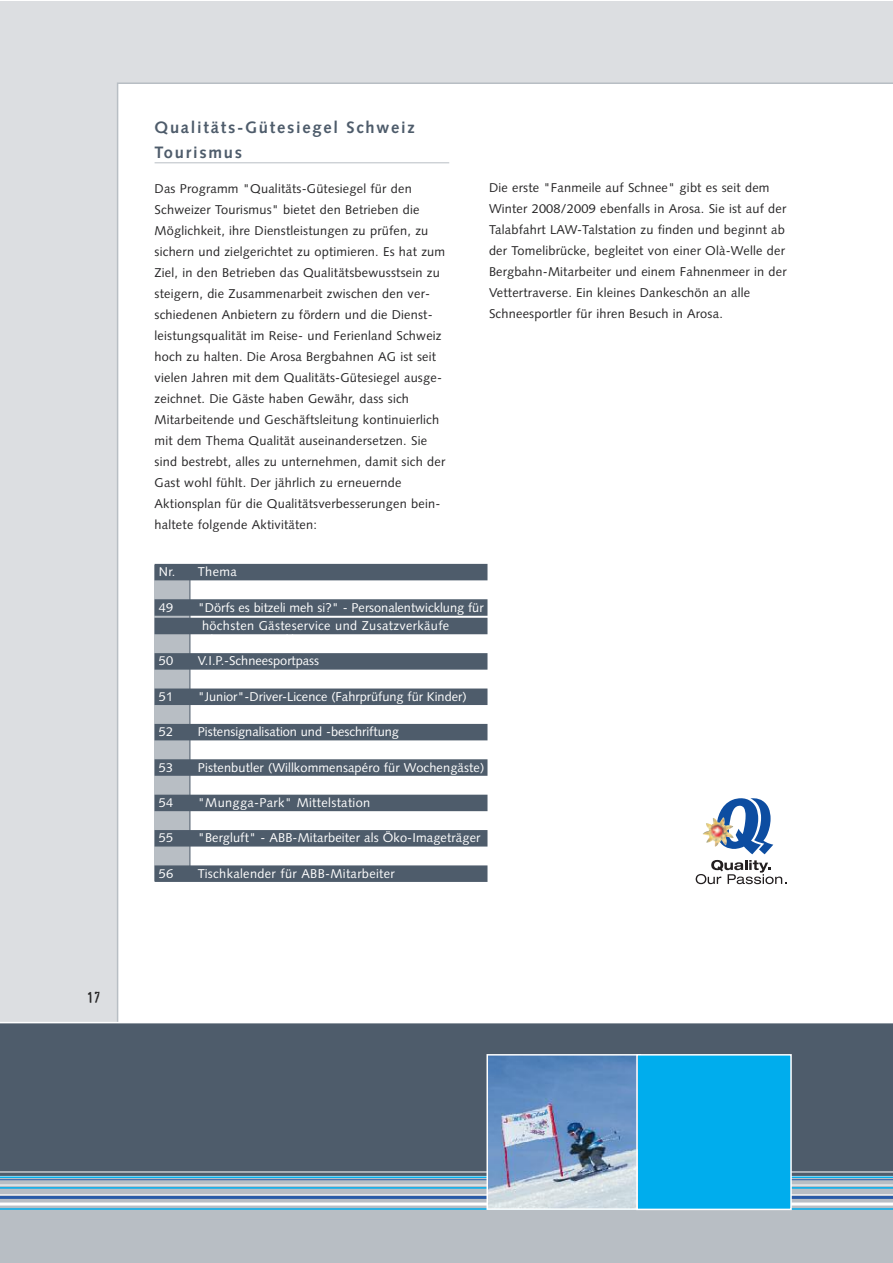
<style>
.page{position:relative;width:893px;height:1263px;background:#fff}
.page>*{position:absolute;margin:0;border:0;box-sizing:border-box;transform-origin:0 0}
.t1{font:700 16.5px/25.5px "Syntax";letter-spacing:.105em;color:#4e5c6b}
.t2{font:15px "Capone";color:#272627}
.t3{font:12.75px/21px "Syntax";letter-spacing:.015em;color:#272627}
.t4{font:12.75px/18.5px "Syntax";letter-spacing:.01em;color:#fff}
.t5{font:12.75px "Syntax";letter-spacing:.03em;color:#fff}
</style>
<div class="page">
<div style="left:0;top:1px;width:892px;height:1112px;background:#dcdee1"></div>
<div style="left:117px;top:82px;width:775px;height:940px;background:#fff"></div>
<div style="left:0;top:1042px;width:892px;height:221px;background:#b8bec4"></div>
<div style="left:0;top:1022px;width:892px;height:154px;background:#4e5c6b"></div>
<hr style="left:0;top:1187px;width:892px;height:2px;background:#00aded">
<hr style="left:0;top:1196px;width:892px;height:3px;background:#295ba7">
<hr style="left:0;top:1208px;width:892px;height:2px;background:#00aded">
<hr style="left:0;top:1185px;width:892px;height:1px;background:#fff">
<hr style="left:0;top:1176px;width:892px;height:2px;background:#00aded">
<hr style="left:0;top:1171px;width:892px;height:1px;background:#fff">
<hr style="left:0;top:1179px;width:892px;height:1px;background:#295ba7">
<hr style="left:0;top:1202px;width:892px;height:3px;background:#fff">
<hr style="left:0;top:1194px;width:892px;height:1px;background:#fff">
<img style="left:489px;top:1057px;width:147px;height:150px">
<div style="left:486px;top:1054px;width:155px;height:156px;border:2px solid #fff"></div>
<div style="left:638px;top:1055px;width:152px;height:153px;background:#00aded"></div>
<div style="left:636px;top:1054px;width:156px;height:156px;border:2px solid #fff"></div>
<hr style="left:155px;top:162px;width:294px;height:1px;background:#b8bec4">
<div style="left:155px;top:565px;width:35px;height:316px;background:#b8bec4"></div>
<div style="left:155px;top:564px;width:332px;height:16px;background:#4e5c6b"></div>
<div style="left:155px;top:599px;width:332px;height:17px;background:#4e5c6b"></div>
<div style="left:155px;top:618px;width:332px;height:16px;background:#4e5c6b"></div>
<div style="left:155px;top:653px;width:332px;height:17px;background:#4e5c6b"></div>
<div style="left:155px;top:688px;width:332px;height:17px;background:#4e5c6b"></div>
<div style="left:155px;top:724px;width:332px;height:16px;background:#4e5c6b"></div>
<div style="left:155px;top:759px;width:332px;height:17px;background:#4e5c6b"></div>
<div style="left:155px;top:795px;width:332px;height:16px;background:#4e5c6b"></div>
<div style="left:155px;top:830px;width:332px;height:16px;background:#4e5c6b"></div>
<div style="left:155px;top:865px;width:332px;height:17px;background:#4e5c6b"></div>
<hr style="left:190px;top:565px;width:1px;height:313px;background:#4e5c6b">
<div style="left:688px;top:779px;width:106px;height:113px;background:#fff"></div>
<svg style="left:718px;top:798px;width:55px;height:56px"></svg>
<img style="left:703px;top:817px;width:30px;height:30px">
<svg style="left:696px;top:860px;width:90px;height:24px"></svg>
<p class="t2" style="left:86px;top:990px;width:16px">17</p>
<p class="t1" style="left:155px;top:115px;width:262px">Qualitäts-Gütesiegel Schweiz<br>Tourismus</p>
<p class="t3" style="left:155px;top:178px;width:292px">Das Programm "Qualitäts-Gütesiegel für den Schweizer Tourismus" bietet den Betrieben die Möglichkeit, ihre Dienstleistungen zu prüfen, zu sichern und zielgerichtet zu optimieren. Es hat zum Ziel, in den Betrieben das Qualitätsbewusstsein zu steigern, die Zusammenarbeit zwischen den ver&shy;schiedenen Anbietern zu fördern und die Dienst&shy;leistungsqualität im Reise- und Ferienland Schweiz hoch zu halten. Die Arosa Bergbahnen AG ist seit vielen Jahren mit dem Qualitäts-Gütesiegel ausge&shy;zeichnet. Die Gäste haben Gewähr, dass sich Mitarbeitende und Geschäftsleitung kontinuierlich mit dem Thema Qualität auseinandersetzen. Sie sind bestrebt, alles zu unternehmen, damit sich der Gast wohl fühlt. Der jährlich zu erneuernde Aktionsplan für die Qualitätsverbesserungen bein&shy;haltete folgende Aktivitäten:</p>
<p class="t3" style="left:489px;top:177px;width:299px">Die erste "Fanmeile auf Schnee" gibt es seit dem Winter 2008/2009 ebenfalls in Arosa. Sie ist auf der Talabfahrt LAW-Talstation zu finden und beginnt ab der Tomelibrücke, begleitet von einer Olà-Welle der Bergbahn-Mitarbeiter und einem Fahnenmeer in der Vettertraverse. Ein kleines Dankeschön an alle Schneesportler für ihren Besuch in Arosa.</p>
<p class="t4" style="left:159px;top:562px;width:79px">Nr. Thema</p>
<p class="t4" style="left:159px;top:598px;width:16px">49</p>
<p class="t4" style="left:202px;top:598px;width:283px;text-indent:-4px">"Dörfs es bitzeli meh si?" - Personalentwicklung für höchsten Gästeservice und Zusatzverkäufe</p>
<p class="t4" style="left:159px;top:652px;width:16px">50</p>
<p class="t4" style="left:198px;top:652px;width:123px">V.I.P.-Schneesportpass</p>
<p class="t4" style="left:159px;top:687px;width:16px">51</p>
<p class="t4" style="left:198px;top:687px;width:270px">"Junior"-Driver-Licence (Fahrprüfung für Kinder)</p>
<p class="t4" style="left:159px;top:722px;width:16px">52</p>
<p class="t4" style="left:198px;top:722px;width:203px">Pistensignalisation und -beschriftung</p>
<p class="t4" style="left:159px;top:758px;width:16px">53</p>
<p class="t4" style="left:198px;top:758px;width:288px">Pistenbutler (Willkommensapéro für Wochengäste)</p>
<p class="t4" style="left:159px;top:793px;width:16px">54</p>
<p class="t5" style="left:198px;top:795px;width:174px">"Mungga-Park" Mittelstation</p>
<p class="t4" style="left:159px;top:829px;width:16px">55</p>
<p class="t4" style="left:198px;top:829px;width:284px">"Bergluft" - ABB-Mitarbeiter als Öko-Imageträger</p>
<p class="t4" style="left:159px;top:864px;width:16px">56</p>
<p class="t5" style="left:198px;top:866px;width:199px">Tischkalender für ABB-Mitarbeiter</p>
</div>
